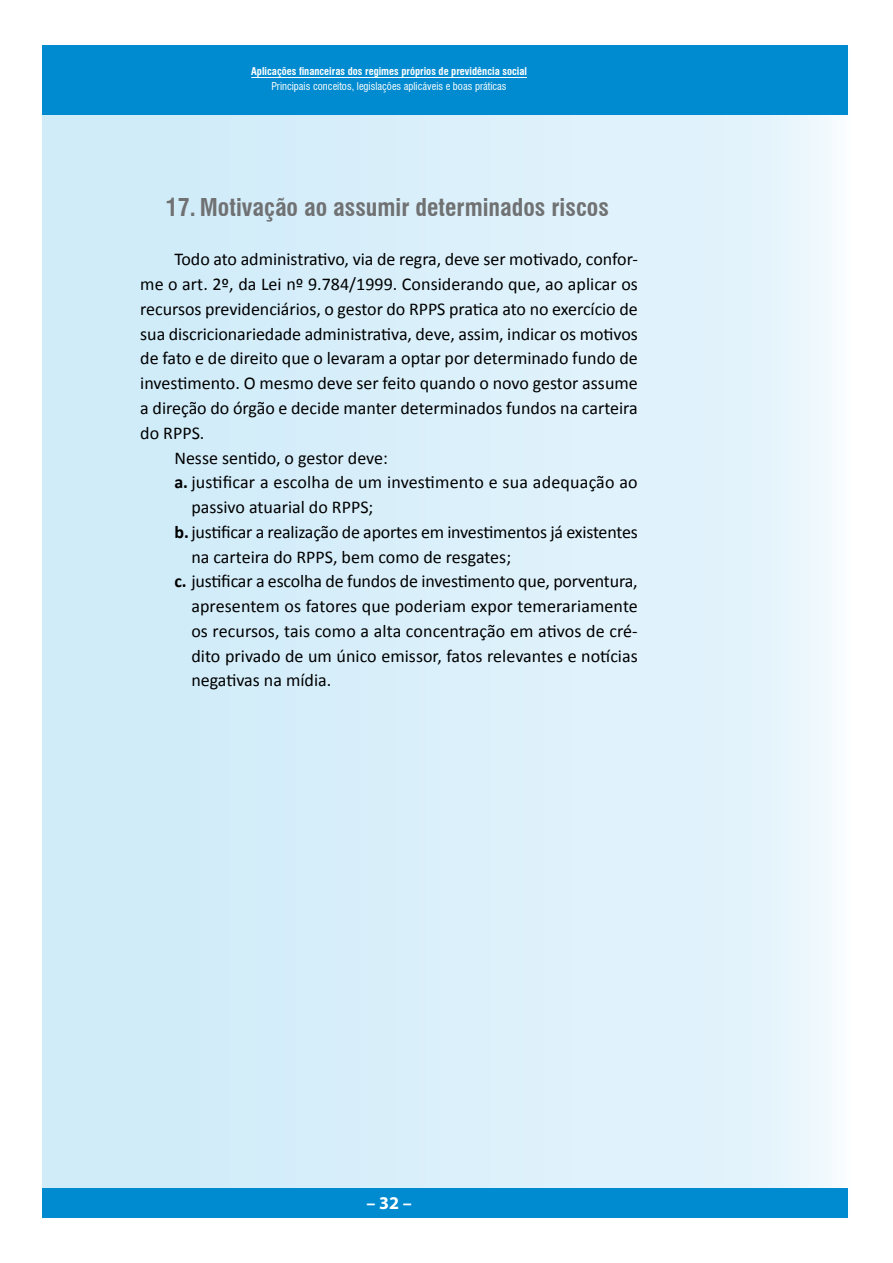
<style>
.page{position:relative;width:893px;height:1263px;background:#fff}
.page>*{position:absolute;margin:0;border:0;box-sizing:border-box;transform-origin:0 0}
.t1{font:700 condensed 24px "Swiss 721 BT";color:#707172}
.t2{font:18px "Calibri";color:#000}
.t3{font:700 18px "Myriad Pro";color:#fff}
.t4{font:700 condensed 10.5px "Swiss 721 BT";color:#fff}
.t5{font:condensed 10.5px "Swiss 721 BT";color:#fff}
.s1{font-weight:700}
</style>
<div class="page">
<div style="left:43px;top:45px;width:807px;height:1173px;background:linear-gradient(to right,#cceaf9,#eaf6fc)"></div>
<div style="left:43px;top:45px;width:805px;height:70px;background:#008bd0"></div>
<div style="left:43px;top:1188px;width:805px;height:30px;background:#008bd0"></div>
<hr style="left:251px;top:77px;width:276px;height:1px;background:#fff">
<p class="t4" style="left:251px;top:65px;width:277px">Aplicações financeiras dos regimes próprios de previdência social</p>
<p class="t5" style="left:272px;top:80px;width:236px">Principais conceitos, legislações aplicáveis e boas práticas</p>
<h1 class="t1" style="left:166px;top:193px;width:445px">17. Motivação ao assumir determinados riscos</h1>
<p class="t2" style="left:174px;top:248px;width:465px">Todo ato administrativo, via de regra, deve ser motivado, confor-</p>
<p class="t2" style="left:140px;top:273px;width:499px">me o art. 2º, da Lei nº 9.784/1999. Considerando que, ao aplicar os</p>
<p class="t2" style="left:140px;top:298px;width:499px">recursos previdenciários, o gestor do RPPS pratica ato no exercício de</p>
<p class="t2" style="left:140px;top:322px;width:499px">sua discricionariedade administrativa, deve, assim, indicar os motivos</p>
<p class="t2" style="left:140px;top:347px;width:499px">de fato e de direito que o levaram a optar por determinado fundo de</p>
<p class="t2" style="left:140px;top:372px;width:499px">investimento. O mesmo deve ser feito quando o novo gestor assume</p>
<p class="t2" style="left:140px;top:397px;width:499px">a direção do órgão e decide manter determinados fundos na carteira</p>
<p class="t2" style="left:140px;top:421px;width:66px">do RPPS.</p>
<p class="t2" style="left:174px;top:446px;width:215px">Nesse sentido, o gestor deve:</p>
<p class="t2" style="left:174px;top:471px;width:465px"><span class="s1">a.</span> justificar a escolha de um investimento e sua adequação ao</p>
<p class="t2" style="left:191px;top:496px;width:184px">passivo atuarial do RPPS;</p>
<p class="t2" style="left:174px;top:520px;width:465px"><span class="s1">b.</span> justificar a realização de aportes em investimentos já existentes</p>
<p class="t2" style="left:191px;top:545px;width:321px">na carteira do RPPS, bem como de resgates;</p>
<p class="t2" style="left:174px;top:570px;width:465px"><span class="s1">c.</span> justificar a escolha de fundos de investimento que, porventura,</p>
<p class="t2" style="left:191px;top:595px;width:448px">apresentem os fatores que poderiam expor temerariamente</p>
<p class="t2" style="left:191px;top:619px;width:448px">os recursos, tais como a alta concentração em ativos de cré-</p>
<p class="t2" style="left:191px;top:644px;width:448px">dito privado de um único emissor, fatos relevantes e notícias</p>
<p class="t2" style="left:191px;top:669px;width:142px">negativas na mídia.</p>
<p class="t3" style="left:366px;top:1191px;width:47px">– 32 –</p>
</div>
